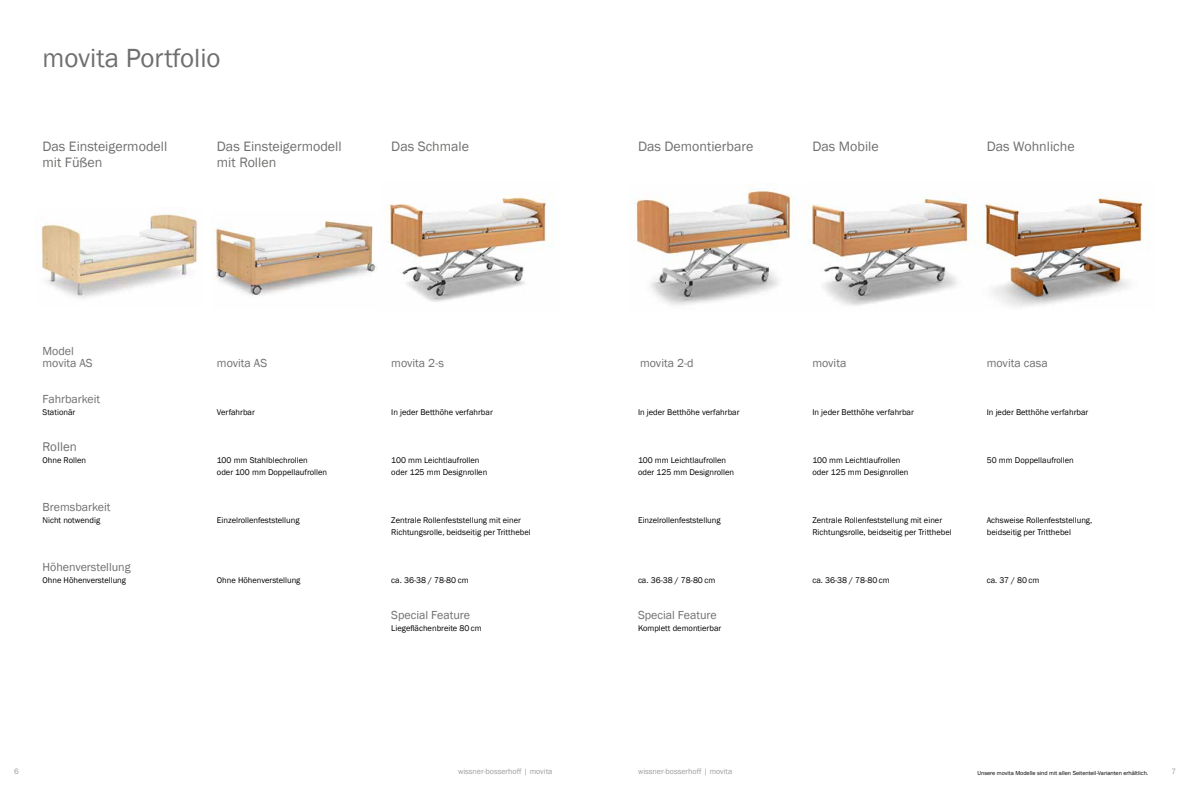
<style>
.page{position:relative;width:1191px;height:794px;background:#fff}
.page>*{position:absolute;margin:0;border:0;box-sizing:border-box;transform-origin:0 0}
.t1{font:27px "Franklin Gothic";color:#6f6f6e}
.t2{font:14px/16px "Franklin Gothic";color:#6f6f6e}
.t3{font:13px "Franklin Gothic";color:#6f6f6e}
.t4{font:12px/12px "Franklin Gothic";color:#6f6f6e}
.t5{font:8.5px/12px "Franklin Gothic";color:#000}
.t6{font:8px "Franklin Gothic";color:#9c9d9d}
.t7{font:6px "Franklin Gothic";color:#000}
</style>
<div class="page">
<img style="left:213px;top:221px;width:164px;height:75px">
<img style="left:386px;top:194px;width:168px;height:108px">
<img style="left:633px;top:183px;width:159px;height:123px">
<img style="left:807px;top:198px;width:169px;height:108px">
<img style="left:983px;top:192px;width:167px;height:115px">
<img style="left:41px;top:214px;width:157px;height:85px">
<h1 class="t1" style="left:43px;top:41px;width:180px">movita Portfolio</h1>
<h2 class="t2" style="left:43px;top:138px;width:126px">Das Einsteigermodell</h2>
<h2 class="t2" style="left:391px;top:138px;width:79px">Das Schmale</h2>
<h2 class="t2" style="left:638px;top:138px;width:117px">Das Demontierbare</h2>
<h2 class="t2" style="left:812px;top:138px;width:68px">Das Mobile</h2>
<h2 class="t2" style="left:986px;top:138px;width:89px">Das Wohnliche</h2>
<h2 class="t2" style="left:43px;top:154px;width:61px">mit Füßen</h2>
<h2 class="t2" style="left:217px;top:138px;width:126px">Das Einsteigermodell mit Rollen</h2>
<h3 class="t4" style="left:43px;top:345px;width:52px">Model movita AS</h3>
<h3 class="t4" style="left:43px;top:393px;width:59px">Fahrbarkeit</h3>
<p class="t5" style="left:43px;top:406px;width:34px">Stationär</p>
<h3 class="t3" style="left:43px;top:438px;width:36px">Rollen</h3>
<p class="t5" style="left:43px;top:454px;width:45px">Ohne Rollen</p>
<h3 class="t4" style="left:43px;top:501px;width:69px">Bremsbarkeit</h3>
<p class="t5" style="left:43px;top:514px;width:59px">Nicht notwendig</p>
<h3 class="t4" style="left:43px;top:561px;width:90px">Höhenverstellung</h3>
<p class="t5" style="left:43px;top:574px;width:85px">Ohne Höhenverstellung</p>
<h3 class="t4" style="left:217px;top:357px;width:52px">movita AS</h3>
<h3 class="t4" style="left:391px;top:357px;width:54px">movita 2-s</h3>
<p class="t5" style="left:217px;top:406px;width:39px">Verfahrbar</p>
<p class="t5" style="left:391px;top:406px;width:103px">In jeder Betthöhe verfahrbar</p>
<p class="t5" style="left:217px;top:454px;width:112px">100 mm Stahlblechrollen<br>oder 100 mm Doppellaufrollen</p>
<p class="t5" style="left:391px;top:454px;width:97px">100 mm Leichtlaufrollen oder 125 mm Designrollen</p>
<p class="t5" style="left:217px;top:514px;width:84px">Einzelrollenfeststellung</p>
<p class="t5" style="left:391px;top:514px;width:141px">Zentrale Rollenfeststellung mit einer<br>Richtungsrolle, beidseitig per Tritthebel</p>
<p class="t5" style="left:217px;top:574px;width:85px">Ohne Höhenverstellung</p>
<p class="t5" style="left:391px;top:574px;width:79px">ca. 36-38 / 78-80 cm</p>
<h3 class="t4" style="left:391px;top:609px;width:80px">Special Feature</h3>
<p class="t5" style="left:391px;top:622px;width:92px">Liegeflächenbreite 80 cm</p>
<h3 class="t4" style="left:640px;top:357px;width:55px">movita 2-d</h3>
<h3 class="t4" style="left:812px;top:357px;width:35px">movita</h3>
<h3 class="t4" style="left:986px;top:357px;width:62px">movita casa</h3>
<p class="t5" style="left:638px;top:406px;width:103px">In jeder Betthöhe verfahrbar</p>
<p class="t5" style="left:812px;top:406px;width:103px">In jeder Betthöhe verfahrbar</p>
<p class="t5" style="left:986px;top:406px;width:103px">In jeder Betthöhe verfahrbar</p>
<p class="t5" style="left:638px;top:454px;width:97px">100 mm Leichtlaufrollen oder 125 mm Designrollen</p>
<p class="t5" style="left:812px;top:454px;width:97px">100 mm Leichtlaufrollen oder 125 mm Designrollen</p>
<p class="t5" style="left:986px;top:454px;width:89px">50 mm Doppellaufrollen</p>
<p class="t5" style="left:638px;top:514px;width:84px">Einzelrollenfeststellung</p>
<p class="t5" style="left:812px;top:514px;width:141px">Zentrale Rollenfeststellung mit einer<br>Richtungsrolle, beidseitig per Tritthebel</p>
<p class="t5" style="left:986px;top:514px;width:107px">Achsweise Rollenfeststellung, beidseitig per Tritthebel</p>
<p class="t5" style="left:638px;top:574px;width:79px">ca. 36-38 / 78-80 cm</p>
<h3 class="t4" style="left:638px;top:609px;width:80px">Special Feature</h3>
<p class="t5" style="left:638px;top:622px;width:85px">Komplett demontierbar</p>
<p class="t5" style="left:812px;top:574px;width:79px">ca. 36-38 / 78-80 cm</p>
<p class="t5" style="left:986px;top:574px;width:54px">ca. 37 / 80 cm</p>
<p class="t6" style="left:14px;top:766px;width:6px">6</p>
<p class="t6" style="left:458px;top:766px;width:96px">wissner-bosserhoff | movita</p>
<p class="t6" style="left:638px;top:766px;width:96px">wissner-bosserhoff | movita</p>
<p class="t6" style="left:1171px;top:766px;width:6px">7</p>
<p class="t7" style="left:977px;top:769px;width:172px">Unsere movita Modelle sind mit allen Seitenteil-Varianten erhältlich.</p>
</div>
